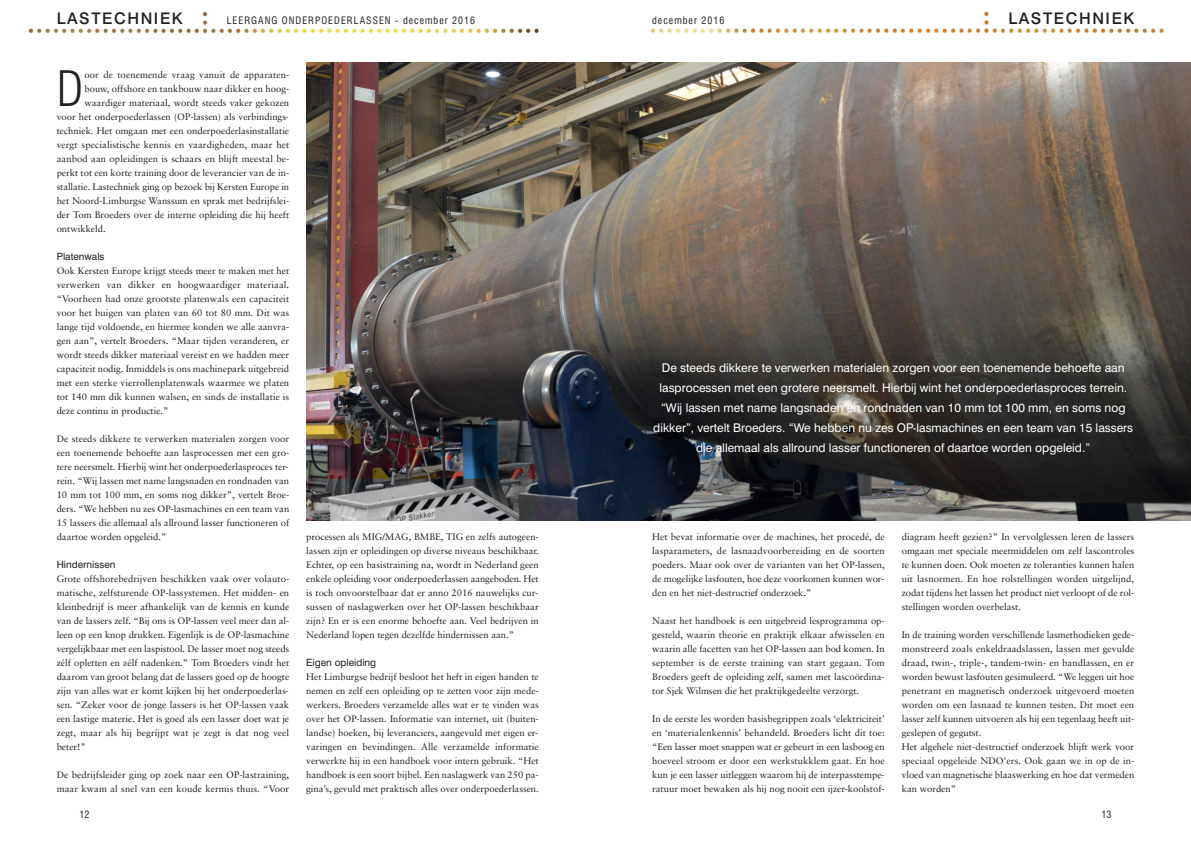
<style>
.page{position:relative;width:1191px;height:842px;background:#fff}
.page>*{position:absolute;margin:0;border:0;box-sizing:border-box;transform-origin:0 0}
.t1{font:300 condensed 48px "Swiss 721 BT";color:#231f20}
.t2{font:500 16px "Swiss 721 BT";letter-spacing:.1em;color:#231f20}
.t3{font:12px/20px "Swiss 721 BT";color:#fff;text-align:center}
.t4{font:condensed 10px "Swiss 721 BT";letter-spacing:.1em;color:#231f20}
.t5{font:10px "Swiss 721 BT";color:#231f20}
.t6{font:9.5px/14px "Sabon";color:#231f20;text-align:justify}
</style>
<div class="page">
<img style="left:28px;top:11px;width:511px;height:23px">
<img style="left:651px;top:11px;width:513px;height:23px">
<img style="left:306px;top:62px;width:885px;height:459px">
<h2 class="t2" style="left:57px;top:11px;width:127px">LASTECHNIEK</h2>
<p class="t4" style="left:227px;top:17px;width:250px">LEERGANG ONDERPOEDERLASSEN - december 2016</p>
<p class="t4" style="left:652px;top:17px;width:74px">december 2016</p>
<h2 class="t2" style="left:1008px;top:11px;width:127px">LASTECHNIEK</h2>
<h1 class="t1" style="left:57px;top:65px;width:28px">D</h1>
<p class="t6" style="left:84px;top:68px;width:206px">oor de toenemende vraag vanuit de apparaten-</p>
<p class="t6" style="left:84px;top:82px;width:206px">bouw, offshore en tankbouw naar dikker en hoog-</p>
<p class="t6" style="left:84px;top:96px;width:206px">waardiger materiaal, wordt steeds vaker gekozen</p>
<p class="t6" style="left:57px;top:110px;width:233px">voor het onderpoederlassen (OP-lassen) als verbindings-</p>
<p class="t6" style="left:57px;top:124px;width:234px">techniek. Het omgaan met een onderpoederlasinstallatie</p>
<p class="t6" style="left:57px;top:138px;width:234px">vergt specialistische kennis en vaardigheden, maar het</p>
<p class="t6" style="left:57px;top:152px;width:234px">aanbod aan opleidingen is schaars en blijft meestal be-</p>
<p class="t6" style="left:57px;top:166px;width:234px">perkt tot een korte training door de leverancier van de in-</p>
<p class="t6" style="left:57px;top:180px;width:234px">stallatie. Lastechniek ging op bezoek bij Kersten Europe in</p>
<p class="t6" style="left:57px;top:194px;width:234px">het Noord-Limburgse Wanssum en sprak met bedrijfslei-</p>
<p class="t6" style="left:57px;top:208px;width:234px">der Tom Broeders over de interne opleiding die hij heeft</p>
<p class="t6" style="left:57px;top:222px;width:51px">ontwikkeld.</p>
<p class="t5" style="left:57px;top:253px;width:49px">Platenwals</p>
<p class="t6" style="left:57px;top:264px;width:234px">Ook Kersten Europe krijgt steeds meer te maken met het verwerken van dikker en hoogwaardiger materiaal. “Voorheen had onze grootste platenwals een capaciteit voor het buigen van platen van 60 tot 80 mm. Dit was lange tijd voldoende, en hiermee konden we alle aanvra&shy;gen aan”, vertelt Broeders. “Maar tijden veranderen, er wordt steeds dikker materiaal vereist en we hadden meer capaciteit nodig. Inmiddels is ons machinepark uitgebreid met een sterke vierrollenplatenwals waarmee we platen tot 140 mm dik kunnen walsen, en sinds de installatie is deze continu in productie.”</p>
<p class="t6" style="left:57px;top:432px;width:234px">De steeds dikkere te verwerken materialen zorgen voor een toenemende behoefte aan lasprocessen met een gro&shy;tere neersmelt. Hierbij wint het onderpoederlasproces ter&shy;rein. “Wij lassen met name langsnaden en rondnaden van 10 mm tot 100 mm, en soms nog dikker”, vertelt Broe&shy;ders. “We hebben nu zes OP-lasmachines en een team van 15 lassers die allemaal als allround lasser functioneren of daartoe worden opgeleid.”</p>
<p class="t5" style="left:57px;top:561px;width:60px">Hindernissen</p>
<p class="t6" style="left:57px;top:572px;width:234px">Grote offshorebedrijven beschikken vaak over volauto&shy;matische, zelfsturende OP-lassystemen. Het midden- en kleinbedrijf is meer afhankelijk van de kennis en kunde van de lassers zelf. “Bij ons is OP-lassen veel meer dan al&shy;leen op een knop drukken. Eigenlijk is de OP-lasmachine vergelijkbaar met een laspistool. De lasser moet nog steeds zélf opletten en zélf nadenken.” Tom Broeders vindt het daarom van groot belang dat de lassers goed op de hoogte zijn van alles wat er komt kijken bij het onderpoederlas&shy;sen. “Zeker voor de jonge lassers is het OP-lassen vaak een lastige materie. Het is goed als een lasser doet wat je zegt, maar als hij begríjpt wat je zegt is dat nog veel beter!”</p>
<p class="t6" style="left:57px;top:768px;width:234px">De bedrijfsleider ging op zoek naar een OP-lastraining, maar kwam al snel van een koude kermis thuis. “Voor</p>
<p class="t4" style="left:79px;top:811px;width:11px">12</p>
<p class="t6" style="left:306px;top:530px;width:234px">processen als MIG/MAG, BMBE, TIG en zelfs autogeen&shy;lassen zijn er opleidingen op diverse niveaus beschikbaar.<br>Echter, op een basistraining na, wordt in Nederland geen enkele opleiding voor onderpoederlassen aangeboden. Het is toch onvoorstelbaar dat er anno 2016 nauwelijks cur&shy;sussen of naslagwerken over het OP-lassen beschikbaar zijn? En er is een enorme behoefte aan. Veel bedrijven in Nederland lopen tegen dezelfde hindernissen aan.”</p>
<p class="t5" style="left:306px;top:659px;width:71px">Eigen opleiding</p>
<p class="t6" style="left:306px;top:670px;width:234px">Het Limburgse bedrijf besloot het heft in eigen handen te nemen en zelf een opleiding op te zetten voor zijn mede&shy;werkers. Broeders verzamelde alles wat er te vinden was over het OP-lassen. Informatie van internet, uit (buiten&shy;landse) boeken, bij leveranciers, aangevuld met eigen er&shy;varingen en bevindingen. Alle verzamelde informatie verwerkte hij in een handboek voor intern gebruik. “Het handboek is een soort bijbel. Een naslagwerk van 250 pa&shy;gina’s, gevuld met praktisch alles over onderpoederlassen.</p>
<p class="t3" style="left:653px;top:359px;width:481px">De steeds dikkere te verwerken materialen zorgen voor een toenemende behoefte aan lasprocessen met een grotere neersmelt. Hierbij wint het onderpoederlasproces terrein. “Wij lassen met name langsnaden en rondnaden van 10 mm tot 100 mm, en soms nog dikker”, vertelt Broeders. “We hebben nu zes OP-lasmachines en een team van 15 lassers die allemaal als allround lasser functioneren of daartoe worden opgeleid.”</p>
<p class="t6" style="left:652px;top:530px;width:234px">Het bevat informatie over de machines, het procedé, de lasparameters, de lasnaadvoorbereiding en de soorten poeders. Maar ook over de varianten van het OP-lassen, de mogelijke lasfouten, hoe deze voorkomen kunnen wor&shy;den en het niet-destructief onderzoek.”</p>
<p class="t6" style="left:652px;top:614px;width:234px">Naast het handboek is een uitgebreid lesprogramma op&shy;gesteld, waarin theorie en praktijk elkaar afwisselen en waarin alle facetten van het OP-lassen aan bod komen. In september is de eerste training van start gegaan. Tom Broeders geeft de opleiding zelf, samen met lascoördina&shy;tor Sjek Wilmsen die het praktijkgedeelte verzorgt.</p>
<p class="t6" style="left:652px;top:712px;width:234px">In de eerste les worden basisbegrippen zoals ‘elektriciteit’ en ‘materialenkennis’ behandeld. Broeders licht dit toe: “Een lasser moet snappen wat er gebeurt in een lasboog en hoeveel stroom er door een werkstukklem gaat. En hoe kun je een lasser uitleggen waarom hij de interpasstempe&shy;ratuur moet bewaken als hij nog nooit een ijzer-koolstof-</p>
<p class="t6" style="left:901px;top:530px;width:234px">diagram heeft gezien?” In vervolglessen leren de lassers omgaan met speciale meetmiddelen om zelf lascontroles te kunnen doen. Ook moeten ze toleranties kunnen halen uit lasnormen. En hoe rolstellingen worden uitgelijnd, zodat tijdens het lassen het product niet verloopt of de rol&shy;stellingen worden overbelast.</p>
<p class="t6" style="left:901px;top:628px;width:234px;text-align:left">In de training worden verschillende lasmethodieken gede&shy;monstreerd zoals enkeldraadslassen, lassen met gevulde draad, twin-, triple-, tandem-twin- en bandlassen, en er worden bewust lasfouten gesimuleerd. “We leggen uit hoe penetrant en magnetisch onderzoek uitgevoerd moeten worden om een lasnaad te kunnen testen. Dit moet een lasser zelf kunnen uitvoeren als hij een tegenlaag heeft uit&shy;geslepen of gegutst.<br>Het algehele niet-destructief onderzoek blijft werk voor speciaal opgeleide NDO’ers. Ook gaan we in op de in&shy;vloed van magnetische blaaswerking en hoe dat vermeden kan worden”</p>
<p class="t4" style="left:1101px;top:811px;width:11px">13</p>
</div>
